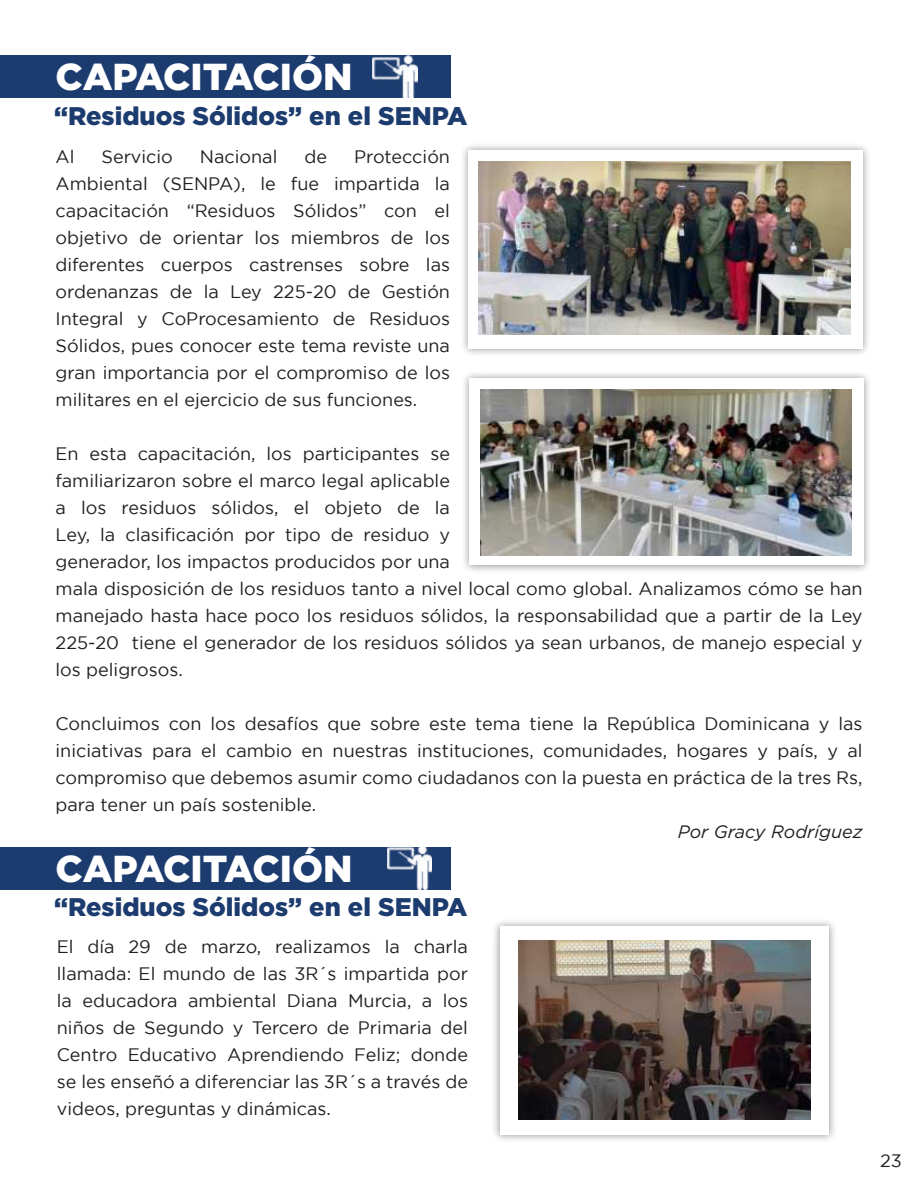
<style>
.page{position:relative;width:918px;height:1188px;background:#fff}
.page>*{position:absolute;margin:0;border:0;box-sizing:border-box;transform-origin:0 0}
.t1{font:900 37.5px "Gotham";color:#fff}
.t2{font:900 25.5px "Gotham";color:#1c3b6e}
.t3{font:18px/27px "Gotham";color:#231f20;text-align:justify}
.t4{font:italic 18px "Gotham";color:#231f20}
</style>
<div class="page">
<div style="left:460px;top:142px;width:411px;height:215px;background:#231f20;opacity:.48"></div>
<div style="left:468px;top:151px;width:395px;height:198px;background:#fff"></div>
<div style="left:461px;top:370px;width:411px;height:203px;background:#231f20;opacity:.48"></div>
<div style="left:469px;top:379px;width:395px;height:186px;background:#fff"></div>
<img style="left:479px;top:162px;width:371px;height:173px">
<img style="left:480px;top:390px;width:372px;height:165px">
<div style="left:0;top:55px;width:450px;height:43px;background:#1c3b6e"></div>
<div style="left:0;top:847px;width:450px;height:43px;background:#1c3b6e"></div>
<div style="left:492px;top:918px;width:345px;height:226px;background:#231f20;opacity:.48"></div>
<div style="left:500px;top:926px;width:329px;height:209px;background:#fff"></div>
<img style="left:373px;top:56px;width:44px;height:42px">
<img style="left:518px;top:941px;width:292px;height:179px">
<img style="left:388px;top:847px;width:44px;height:43px">
<h1 class="t1" style="left:56px;top:55px;width:299px">CAPACITACIÓN</h1>
<h2 class="t2" style="left:54px;top:101px;width:415px">“Residuos Sólidos” en el SENPA</h2>
<p class="t3" style="left:56px;top:144px;width:396px;text-indent:299px">Protección Ambiental (SENPA), le fue impartida la capacitación “Residuos Sólidos” con el objetivo de orientar los miembros de los diferentes cuerpos castrenses sobre las ordenanzas de la Ley 225-20 de Gestión Integral y CoProcesamiento de Residuos Sólidos, pues conocer este tema reviste una gran importancia por el compromiso de los militares en el ejercicio de sus funciones.</p>
<p class="t3" style="left:56px;top:441px;width:809px;text-align:left">En esta capacitación, los participantes se<br>familiarizaron sobre el marco legal aplicable<br>a los residuos sólidos, el objeto de la<br>Ley, la clasi昀椀cación por tipo de residuo y<br>generador, los impactos producidos por una<br>mala disposición de los residuos tanto a nivel local como global. Analizamos cómo se han manejado hasta hace poco los residuos sólidos, la responsabilidad que a partir de la Ley 225-20 tiene el generador de los residuos sólidos ya sean urbanos, de manejo especial y los peligrosos.</p>
<p class="t3" style="left:56px;top:711px;width:809px">Concluimos con los desafíos que sobre este tema tiene la República Dominicana y las iniciativas para el cambio en nuestras instituciones, comunidades, hogares y país, y al compromiso que debemos asumir como ciudadanos con la puesta en práctica de la tres Rs, para tener un país sostenible.</p>
<p class="t4" style="left:678px;top:822px;width:186px">Por Gracy Rodríguez</p>
<p class="t3" style="left:56px;top:144px;width:20px">Al</p>
<p class="t3" style="left:102px;top:144px;width:73px">Servicio</p>
<p class="t3" style="left:200px;top:144px;width:79px">Nacional</p>
<p class="t3" style="left:304px;top:144px;width:24px">de</p>
<h1 class="t1" style="left:56px;top:847px;width:299px">CAPACITACIÓN</h1>
<h2 class="t2" style="left:54px;top:893px;width:415px">“Residuos Sólidos” en el SENPA</h2>
<p class="t3" style="left:57px;top:934px;width:413px">El día 29 de marzo, realizamos la charla llamada: El mundo de las 3R´s impartida por la educadora ambiental Diana Murcia, a los niños de Segundo y Tercero de Primaria del Centro Educativo Aprendiendo Feliz; donde se les enseñó a diferenciar las 3R´s a través de videos, preguntas y dinámicas.</p>
<p class="t3" style="left:880px;top:1148px;width:23px">23</p>
</div>
